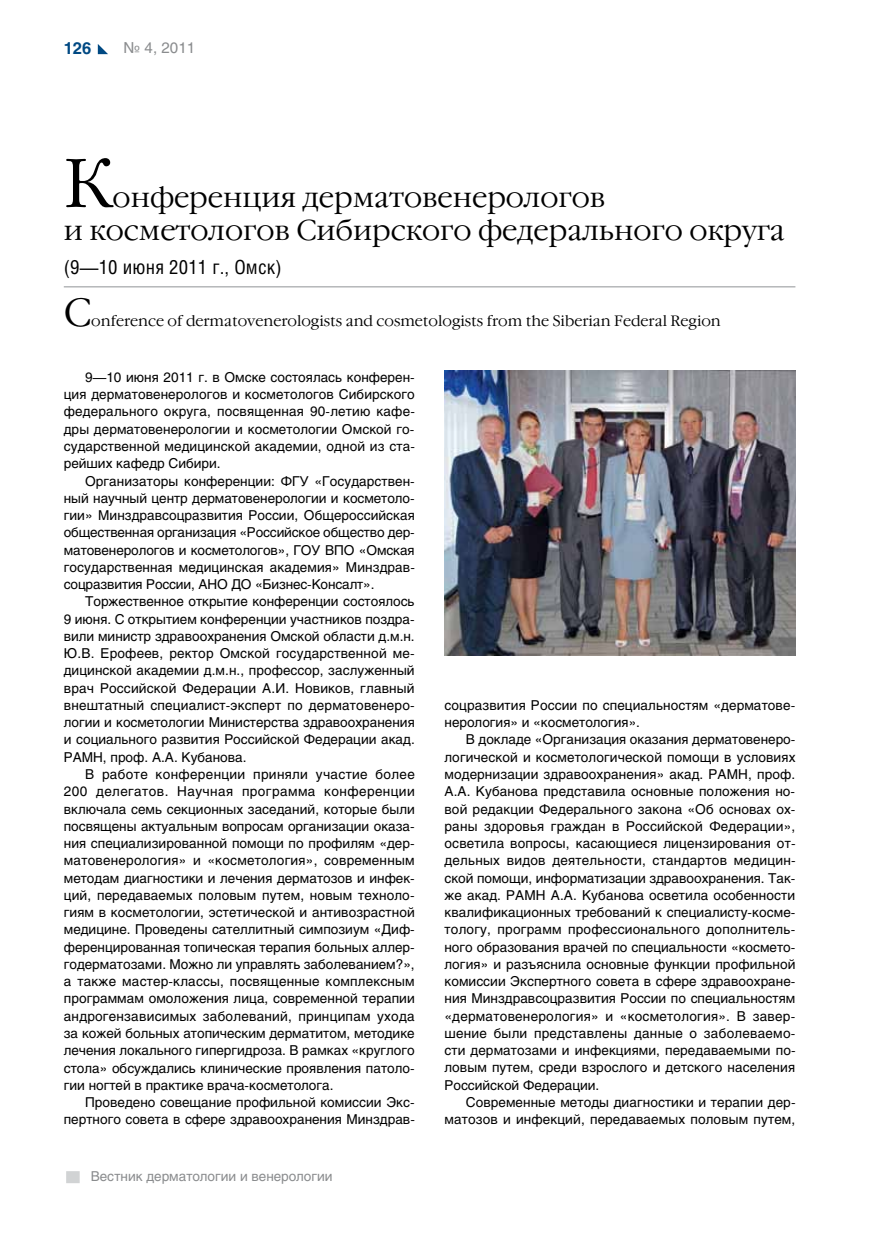
<style>
.page{position:relative;width:872px;height:1234px;background:#fff}
.page>*{position:absolute;margin:0;border:0;box-sizing:border-box;transform-origin:0 0}
.t1{font:300 69px "Garamond C";color:#000}
.t2{font:300 39px "Garamond C";color:#000}
.t3{font:300 28.5px/33px "Garamond C";color:#000}
.t4{font:19.5px "Helios Cond C";letter-spacing:.01em;color:#000}
.t5{font:700 16.5px "Helios C";color:#004983}
.t6{font:300 15px "Garamond C";color:#000}
.t7{font:15px "Helios C";color:#8a8c8e}
.t8{font:13.5px/17.2px "Helios C";letter-spacing:.005em;color:#000;text-align:justify}
.t9{font:13.5px "Helios C";color:#8a8c8e}
</style>
<div class="page">
<div style="left:66px;top:1170px;width:14px;height:12px;background:#d1d3d4"></div>
<svg style="left:98px;top:44px;width:10px;height:10px"></svg>
<hr style="left:64px;top:286px;width:731px;height:1px;background:#919396">
<img style="left:444px;top:370px;width:351px;height:285px">
<p class="t5" style="left:64px;top:38px;width:29px">126</p>
<p class="t7" style="left:124px;top:39px;width:73px">№ 4, 2011</p>
<h1 class="t1" style="left:64px;top:146px;width:50px">К</h1>
<h3 class="t3" style="left:64px;top:182px;width:722px;text-indent:49px">онференция дерматовенерологов<br>и косметологов Сибирского федерального округа</h3>
<h3 class="t4" style="left:64px;top:256px;width:219px">(9—10 июня 2011 г., Омск)</h3>
<h2 class="t2" style="left:64px;top:291px;width:29px">C</h2>
<p class="t6" style="left:91px;top:312px;width:631px">onference of dermatovenerologists and cosmetologists from the Siberian Federal Region</p>
<p class="t8" style="left:64px;top:368px;width:353px;text-indent:21px">9—10 июня 2011 г. в Омске состоялась конферен&shy;ция дерматовенерологов и косметологов Сибирского федерального округа, посвященная 90-летию кафе&shy;дры дерматовенерологии и косметологии Омской го&shy;сударственной медицинской академии, одной из ста&shy;рейших кафедр Сибири.</p>
<p class="t8" style="left:64px;top:472px;width:352px;text-indent:21px">Организаторы конференции: ФГУ «Государствен&shy;ный научный центр дерматовенерологии и косметоло&shy;гии» Минздравсоцразвития России, Общероссийская общественная организация «Российское общество дер&shy;матовенерологов и косметологов», ГОУ ВПО «Омская государственная медицинская академия» Минздрав&shy;соцразвития России, АНО ДО «Бизнес-Консалт».</p>
<p class="t8" style="left:64px;top:592px;width:352px;text-indent:21px">Торжественное открытие конференции состоялось 9 июня. С открытием конференции участников поздра&shy;вили министр здравоохранения Омской области д.м.н.<br>Ю.В. Ерофеев, ректор Омской государственной ме&shy;дицинской академии д.м.н., профессор, заслуженный врач Российской Федерации А.И. Новиков, главный внештатный специалист-эксперт по дерматовенеро&shy;логии и косметологии Министерства здравоохранения и социального развития Российской Федерации акад.<br>РАМН, проф. А.А. Кубанова.</p>
<p class="t8" style="left:64px;top:765px;width:352px;text-indent:21px">В работе конференции приняли участие более 200 делегатов. Научная программа конференции включала семь секционных заседаний, которые были посвящены актуальным вопросам организации оказа&shy;ния специализированной помощи по профилям «дер&shy;матовенерология» и «косметология», современным методам диагностики и лечения дерматозов и инфек&shy;ций, передаваемых половым путем, новым техноло&shy;гиям в косметологии, эстетической и антивозрастной медицине. Проведены сателлитный симпозиум «Диф&shy;ференцированная топическая терапия больных аллер&shy;годерматозами. Можно ли управлять заболеванием?», а также мастер-классы, посвященные комплексным программам омоложения лица, современной терапии андрогензависимых заболеваний, принципам ухода за кожей больных атопическим дерматитом, методике лечения локального гипергидроза. В рамках «круглого стола» обсуждались клинические проявления патоло&shy;гии ногтей в практике врача-косметолога.</p>
<p class="t8" style="left:64px;top:1093px;width:352px;text-align:right">Проведено совещание профильной комиссии Экс&shy;пертного совета в сфере здравоохранения Минздрав-</p>
<p class="t9" style="left:91px;top:1168px;width:243px">Вестник дерматологии и венерологии</p>
<p class="t8" style="left:444px;top:696px;width:352px">соцразвития России по специальностям «дерматове&shy;нерология» и «косметология».</p>
<p class="t8" style="left:444px;top:730px;width:353px;text-indent:21px">В докладе «Организация оказания дерматовенеро&shy;логической и косметологической помощи в условиях модернизации здравоохранения» акад. РАМН, проф.<br>А.А. Кубанова представила основные положения но&shy;вой редакции Федерального закона «Об основах ох&shy;раны здоровья граждан в Российской Федерации», осветила вопросы, касающиеся лицензирования от&shy;дельных видов деятельности, стандартов медицин&shy;ской помощи, информатизации здравоохранения. Так&shy;же акад. РАМН А.А. Кубанова осветила особенности квалификационных требований к специалисту-косме&shy;тологу, программ профессионального дополнитель&shy;ного образования врачей по специальности «космето&shy;логия» и разъяснила основные функции профильной комиссии Экспертного совета в сфере здравоохране&shy;ния Минздравсоцразвития России по специальностям «дерматовенерология» и «косметология». В завер&shy;шение были представлены данные о заболеваемо&shy;сти дерматозами и инфекциями, передаваемыми по&shy;ловым путем, среди взрослого и детского населения Российской Федерации.</p>
<p class="t8" style="left:444px;top:1093px;width:352px;text-align:right">Современные методы диагностики и терапии дер&shy;матозов и инфекций, передаваемых половым путем,</p>
</div>
